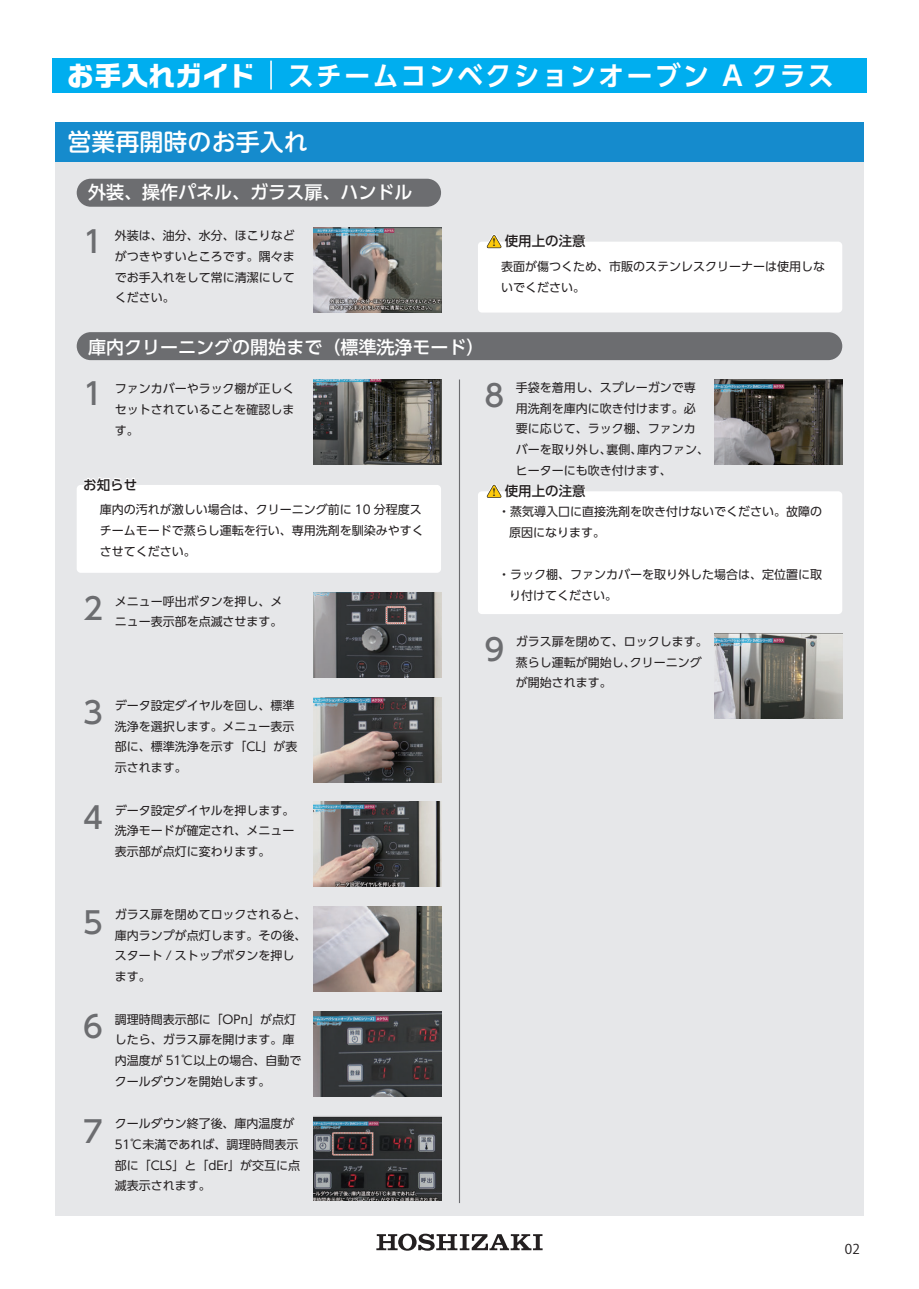
<style>
.page{position:relative;width:919px;height:1289px;background:#fff}
.page>*{position:absolute;margin:0;border:0;box-sizing:border-box;transform-origin:0 0}
.t1{font:500 30px "UD Shin Go Pro";color:#6c6d70}
.t2{font:700 27px "UD Shin Go Pro De";letter-spacing:.1em;color:#fff;scale:.95 1}
.t3{font:500 24px "UD Shin M Go Pro";color:#fff}
.t4{font:500 18px "UD Shin Go Pro";color:#fff}
.t5{font:500 13.5px "UD Shin Go Pro";color:#231f20}
.t6{font:13.5px "Koz Go Pr 6 N";color:#231f20}
.t7{font:12px/20.5px "UD Shin Go Pro";color:#231f20}
.s1{font-family:"Ro G San Srf Std"}
.s2{font-family:"Hira Min Pro W6";font-weight:400;font-size:10.05px}
</style>
<div class="page">
<div style="left:55px;top:162px;width:808px;height:1053px;background:#e6e7e9"></div>
<div style="left:55px;top:122px;width:808px;height:40px;background:#158bcd"></div>
<div style="left:77px;top:332px;width:765px;height:28px;background:#6c6d70;border-radius:14px"></div>
<img style="left:313px;top:379px;width:128px;height:85px">
<div style="left:478px;top:242px;width:364px;height:70px;background:#fff;border-radius:4px"></div>
<svg style="left:486px;top:234px;width:100px;height:15px"></svg>
<div style="left:52px;top:58px;width:814px;height:34px;background:#00aeef"></div>
<hr style="left:270px;top:61px;width:2px;height:29px;background:#fff">
<img style="left:313px;top:592px;width:128px;height:85px">
<img style="left:313px;top:697px;width:128px;height:85px">
<img style="left:313px;top:801px;width:128px;height:85px">
<img style="left:313px;top:906px;width:128px;height:85px">
<img style="left:313px;top:1011px;width:128px;height:85px">
<img style="left:313px;top:1116px;width:128px;height:84px">
<img style="left:714px;top:633px;width:128px;height:85px">
<img style="left:714px;top:379px;width:128px;height:85px">
<div style="left:77px;top:179px;width:364px;height:28px;background:#6c6d70;border-radius:14px"></div>
<img style="left:313px;top:227px;width:128px;height:85px">
<hr style="left:459px;top:379px;width:1px;height:823px;background:#6c6d70">
<svg style="left:376px;top:1233px;width:166px;height:17px"></svg>
<svg style="left:84px;top:477px;width:53px;height:8px"></svg>
<div style="left:77px;top:485px;width:364px;height:88px;background:#fff;border-radius:4px"></div>
<div style="left:478px;top:491px;width:364px;height:123px;background:#fff;border-radius:4px"></div>
<svg style="left:486px;top:484px;width:100px;height:14px"></svg>
<h2 class="t2" style="left:67px;top:54px;width:808px"><span class="s1">お手入れガイド</span> スチームコンベクションオーブン A クラス</h2>
<h3 class="t3" style="left:68px;top:122px;width:241px">営業再開時のお手入れ</h3>
<h3 class="t4" style="left:88px;top:177px;width:325px">外装、操作パネル、ガラス扉、ハンドル</h3>
<h1 class="t1" style="left:83px;top:218px;width:21px">1</h1>
<p class="t7" style="left:115px;top:225px;width:181px;text-align:justify">外装は、油分、水分、ほこりなどがつきやすいところです。隅々までお手入れをして常に清潔にしてください。</p>
<h3 class="t4" style="left:88px;top:332px;width:397px">庫内クリーニングの開始まで（標準洗浄モード）</h3>
<h1 class="t1" style="left:83px;top:370px;width:21px">1</h1>
<p class="t7" style="left:115px;top:377px;width:181px;line-height:21px;text-align:justify">ファンカバーやラック棚が正しくセットされていることを確認します。</p>
<p class="t5" style="left:83px;top:474px;width:55px">お知らせ</p>
<p class="t7" style="left:100px;top:499px;width:326px;line-height:21px">庫内の汚れが激しい場合は、クリーニング前に 10 分程度スチームモードで蒸らし運転を行い、専用洗剤を馴染みやすくさせてください。</p>
<h1 class="t1" style="left:83px;top:584px;width:21px">2</h1>
<p class="t7" style="left:115px;top:590px;width:169px">メニュー呼出ボタンを押し、メ</p>
<p class="t7" style="left:115px;top:611px;width:169px">ニュー表示部を点滅させます。</p>
<h1 class="t1" style="left:83px;top:688px;width:21px">3</h1>
<h1 class="t1" style="left:83px;top:793px;width:21px">4</h1>
<p class="t7" style="left:115px;top:694px;width:184px">データ設定ダイヤルを回し、標準洗浄を選択します。メニュー表示部に、標準洗浄を示す「CL」が表示されます。</p>
<p class="t7" style="left:115px;top:799px;width:181px;text-align:justify">データ設定ダイヤルを押します。洗浄モードが確定され、メニュー表示部が点灯に変わります。</p>
<p class="t5" style="left:489px;top:230px;width:98px"><span class="s2">！</span>使用上の注意</p>
<p class="t7" style="left:501px;top:256px;width:325px;line-height:21px">表面が傷つくため、市販のステンレスクリーナーは使用しないでください。</p>
<h1 class="t1" style="left:484px;top:371px;width:21px">8</h1>
<p class="t7" style="left:516px;top:377px;width:195px">手袋を着用し、スプレーガンで専用洗剤を庫内に吹き付けます。必要に応じて、ラック棚、ファンカバーを取り外し、裏側、庫内ファン、ヒーターにも吹き付けます、</p>
<p class="t5" style="left:489px;top:480px;width:98px"><span class="s2">！</span>使用上の注意</p>
<p class="t7" style="left:509px;top:500px;width:315px;line-height:21px;text-indent:-11px">・蒸気導入口に直接洗剤を吹き付けないでください。故障の原因になります。</p>
<p class="t7" style="left:509px;top:563px;width:315px;line-height:21px;text-indent:-11px">・ラック棚、ファンカバーを取り外した場合は、定位置に取り付けてください。</p>
<h1 class="t1" style="left:484px;top:625px;width:21px">9</h1>
<p class="t7" style="left:516px;top:631px;width:193px">ガラス扉を閉めて、ロックします。蒸らし運転が開始し､クリーニングが開始されます。</p>
<h1 class="t1" style="left:83px;top:897px;width:21px">5</h1>
<p class="t7" style="left:115px;top:903px;width:193px">ガラス扉を閉めてロックされると、庫内ランプが点灯します。その後、スタート / ストップボタンを押します。</p>
<h1 class="t1" style="left:83px;top:1002px;width:21px">6</h1>
<p class="t7" style="left:115px;top:1008px;width:188px">調理時間表示部に「OPn」が点灯したら、ガラス扉を開けます。庫内温度が 51℃以上の場合、自動でクールダウンを開始します。</p>
<h1 class="t1" style="left:83px;top:1107px;width:21px">7</h1>
<p class="t7" style="left:115px;top:1113px;width:187px">クールダウン終了後、庫内温度が<br>51℃未満であれば、調理時間表示部に「CLS」と「dEr」が交互に点滅表示されます。</p>
<p class="t6" style="left:844px;top:1241px;width:16px">02</p>
</div>
